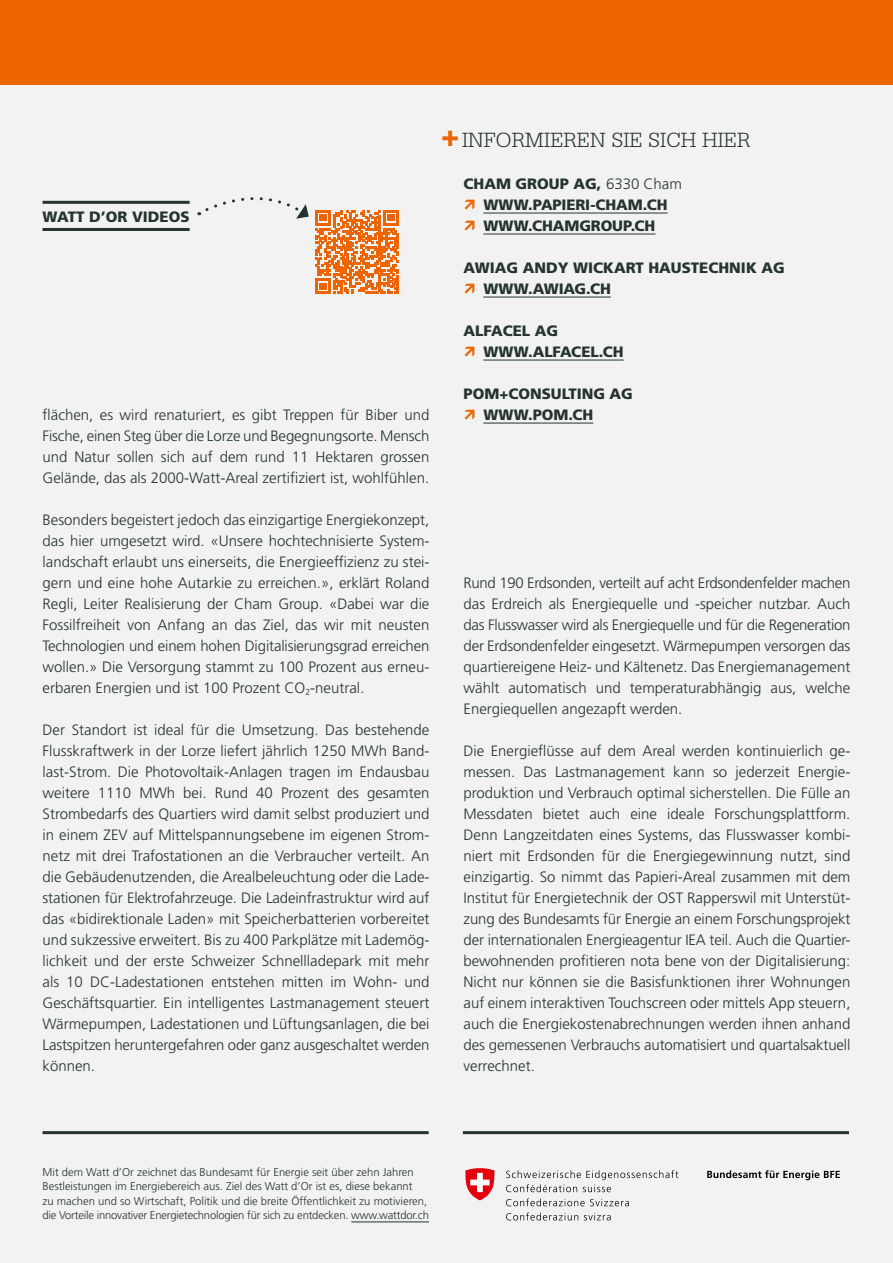
<style>
.page{position:relative;width:893px;height:1263px;background:#f1f2f1}
.page>*{position:absolute;margin:0;border:0;box-sizing:border-box;transform-origin:0 0}
.t1{font:300 21.75px "Serifa Std";color:#253331}
.t2{font:300 15px/21px "Frutiger LT Std";color:#253331;text-align:justify}
.t3{font:900 15px/21px "Frutiger LT Std";color:#253331}
.t4{font:300 11.25px/14.2px "Frutiger LT Std";color:#253331}
.s1{font-family:"Frutiger LT Std";font-weight:900;font-size:30.3px;color:#ec6500}
.s2{font-weight:300}
</style>
<div class="page">
<div style="left:0;top:0;width:893px;height:84px;background:#ec6500"></div>
<hr style="left:463px;top:1131px;width:386px;height:3px;background:#253331">
<hr style="left:43px;top:1131px;width:386px;height:3px;background:#253331">
<svg style="left:707px;top:1170px;width:133px;height:10px"></svg>
<svg style="left:506px;top:1170px;width:172px;height:22px"></svg>
<svg style="left:506px;top:1198px;width:123px;height:8px"></svg>
<svg style="left:506px;top:1212px;width:72px;height:8px"></svg>
<svg style="left:584px;top:1213px;width:27px;height:7px"></svg>
<svg style="left:465px;top:1168px;width:30px;height:32px"></svg>
<hr style="left:351px;top:1221px;width:78px;height:1px;background:#253331">
<hr style="left:483px;top:213px;width:185px;height:1px;background:#253331">
<hr style="left:483px;top:234px;width:172px;height:1px;background:#253331">
<hr style="left:483px;top:297px;width:128px;height:1px;background:#253331">
<hr style="left:483px;top:360px;width:141px;height:1px;background:#253331">
<hr style="left:483px;top:423px;width:110px;height:1px;background:#253331">
<hr style="left:43px;top:201px;width:147px;height:3px;background:#253331">
<hr style="left:43px;top:228px;width:147px;height:3px;background:#253331">
<svg style="left:199px;top:197px;width:110px;height:22px"></svg>
<svg style="left:315px;top:210px;width:84px;height:84px"></svg>
<p class="t3" style="left:43px;top:206px;width:149px">WATT D’OR VIDEOS</p>
<h1 class="t1" style="left:441px;top:128px;width:311px"><span class="s1">+</span> INFORMIEREN SIE SICH HIER</h1>
<p class="t3" style="left:463px;top:173px;width:220px;text-align:center">CHAM GROUP AG, <span class="s2">6330 Cham<br></span>WWW.PAPIERI-CHAM.CH<br>WWW.CHAMGROUP.CH</p>
<p class="t3" style="left:483px;top:257px;width:303px;text-indent:-20px">AWIAG ANDY WICKART HAUSTECHNIK AG<br>WWW.AWIAG.CH</p>
<p class="t3" style="left:483px;top:320px;width:142px;text-indent:-20px">ALFACEL AG<br>WWW.ALFACEL.CH</p>
<p class="t3" style="left:463px;top:383px;width:171px">POM+CONSULTING AG</p>
<p class="t2" style="left:43px;top:405px;width:388px">flächen, es wird renaturiert, es gibt Treppen für Biber und</p>
<p class="t3" style="left:483px;top:404px;width:111px">WWW.POM.CH</p>
<p class="t2" style="left:43px;top:426px;width:388px">Fische, einen Steg über die Lorze und Begegnungsorte. Mensch und Natur sollen sich auf dem rund 11 Hektaren grossen Gelände, das als 2000-Watt-Areal zertifiziert ist, wohlfühlen.</p>
<p class="t2" style="left:43px;top:510px;width:388px">Besonders begeistert jedoch das einzigartige Energiekonzept, das hier umgesetzt wird. «Unsere hochtechnisierte System&shy;landschaft erlaubt uns einerseits, die Energieeffizienz zu stei&shy;gern und eine hohe Autarkie zu erreichen.», erklärt Roland Regli, Leiter Realisierung der Cham Group. «Dabei war die Fossilfreiheit von Anfang an das Ziel, das wir mit neusten Technologien und einem hohen Digitalisierungsgrad erreichen wollen.» Die Versorgung stammt zu 100 Prozent aus erneu&shy;erbaren Energien und ist 100 Prozent CO<sub>2</sub>-neutral.</p>
<p class="t2" style="left:43px;top:720px;width:388px">Der Standort ist ideal für die Umsetzung. Das bestehende Flusskraftwerk in der Lorze liefert jährlich 1250 MWh Band&shy;last-Strom. Die Photovoltaik-Anlagen tragen im Endausbau weitere 1110 MWh bei. Rund 40 Prozent des gesamten Strombedarfs des Quartiers wird damit selbst produziert und in einem ZEV auf Mittelspannungsebene im eigenen Strom&shy;netz mit drei Trafostationen an die Verbraucher verteilt. An die Gebäudenutzenden, die Arealbeleuchtung oder die Lade&shy;stationen für Elektrofahrzeuge. Die Ladeinfrastruktur wird auf das «bidirektionale Laden» mit Speicherbatterien vorbereitet und sukzessive erweitert. Bis zu 400 Parkplätze mit Lademög&shy;lichkeit und der erste Schweizer Schnellladepark mit mehr als 10 DC-Ladestationen entstehen mitten im Wohn- und Geschäftsquartier. Ein intelligentes Lastmanagement steuert Wärmepumpen, Ladestationen und Lüftungsanlagen, die bei Lastspitzen heruntergefahren oder ganz ausgeschaltet werden können.</p>
<p class="t2" style="left:463px;top:573px;width:388px">Rund 190 Erdsonden, verteilt auf acht Erdsondenfelder machen das Erdreich als Energiequelle und -speicher nutzbar. Auch das Flusswasser wird als Energiequelle und für die Regeneration der Erdsondenfelder eingesetzt. Wärmepumpen versorgen das quartiereigene Heiz- und Kältenetz. Das Energiemanagement wählt automatisch und temperaturabhängig aus, welche Energiequellen angezapft werden.</p>
<p class="t2" style="left:463px;top:741px;width:388px">Die Energieflüsse auf dem Areal werden kontinuierlich ge&shy;messen. Das Lastmanagement kann so jederzeit Energie&shy;produktion und Verbrauch optimal sicherstellen. Die Fülle an Messdaten bietet auch eine ideale Forschungsplattform.<br>Denn Langzeitdaten eines Systems, das Flusswasser kombi&shy;niert mit Erdsonden für die Energiegewinnung nutzt, sind einzigartig. So nimmt das Papieri-Areal zusammen mit dem Institut für Energietechnik der OST Rapperswil mit Unterstüt&shy;zung des Bundesamts für Energie an einem Forschungsprojekt der internationalen Energieagentur IEA teil. Auch die Quartier&shy;bewohnenden profitieren nota bene von der Digitalisierung:<br>Nicht nur können sie die Basisfunktionen ihrer Wohnungen auf einem interaktiven Touchscreen oder mittels App steuern, auch die Energiekostenabrechnungen werden ihnen anhand des gemessenen Verbrauchs automatisiert und quartalsaktuell verrechnet.</p>
<p class="t4" style="left:43px;top:1165px;width:388px">Mit dem Watt d’Or zeichnet das Bundesamt für Energie seit über zehn Jahren Bestleistungen im Energiebereich aus. Ziel des Watt d’Or ist es, diese bekannt<br>zu machen und so Wirtschaft, Politik und die breite Öffentlichkeit zu motivieren, die Vorteile innovativer Energietechnologien für sich zu entdecken. www.wattdor.ch</p>
</div>
